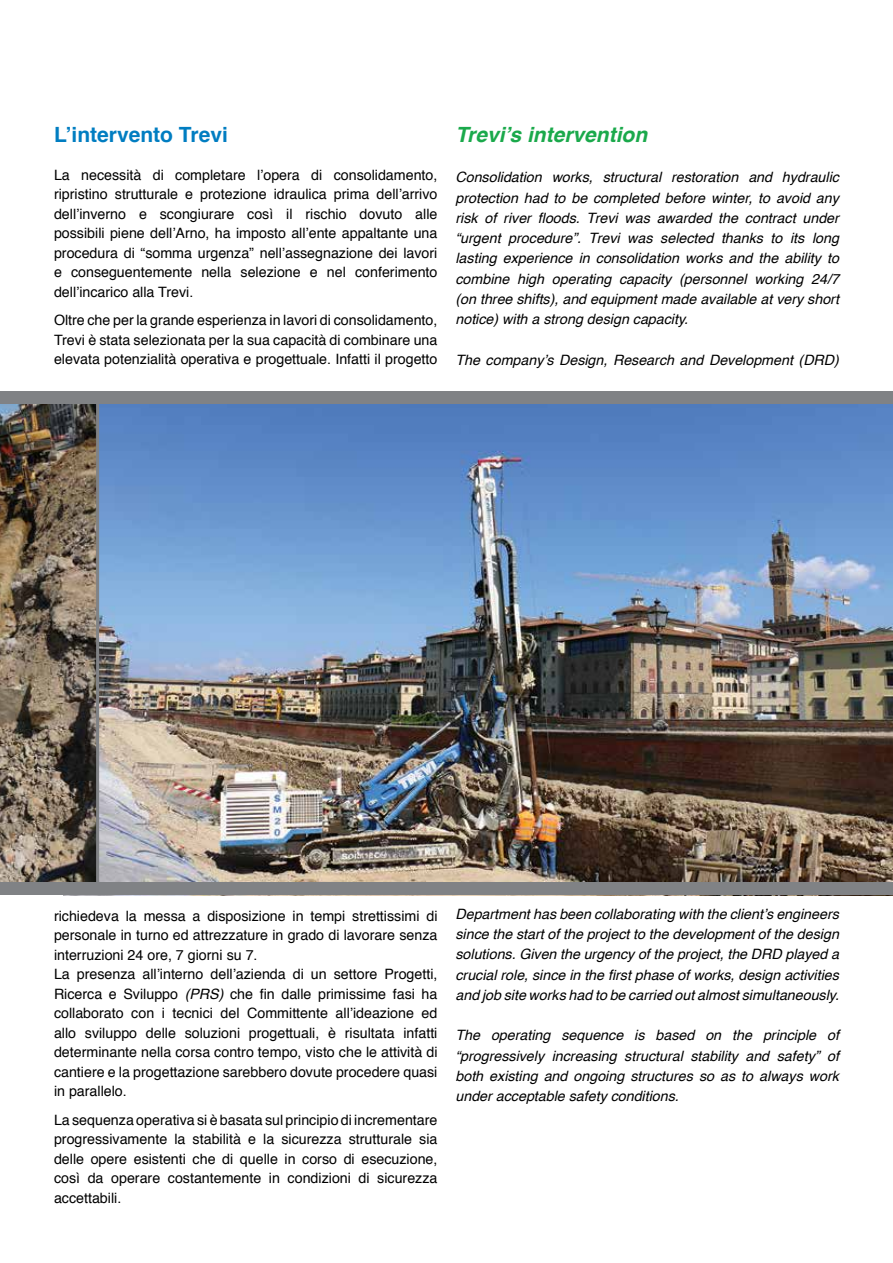
<style>
.page{position:relative;width:893px;height:1263px;background:#fff}
.page>*{position:absolute;margin:0;border:0;box-sizing:border-box;transform-origin:0 0}
.t1{font:italic 700 21px "Helvetica";color:#1aa94b}
.t2{font:700 21px "Helvetica";color:#007dc1}
.t3{font:14.25px/19.5px "Helvetica";color:#000;text-align:justify}
.t4{font:italic 14.25px/20.2px "Helvetica";color:#000;text-align:justify}
.s1{font-style:italic}
</style>
<div class="page">
<img style="left:99px;top:404px;width:794px;height:478px">
<img style="left:0;top:404px;width:96px;height:478px">
<div style="left:0;top:391px;width:893px;height:13px;background:#808285"></div>
<div style="left:0;top:882px;width:893px;height:13px;background:#808285"></div>
<hr style="left:96px;top:401px;width:3px;height:490px;background:#808285">
<h1 class="t2" style="left:54px;top:121px;width:175px">L’intervento Trevi</h1>
<p class="t3" style="left:54px;top:165px;width:385px">La necessità di completare l’opera di consolidamento, ripristino strutturale e protezione idraulica prima dell’arrivo dell’inverno e scongiurare così il rischio dovuto alle possibili piene dell’Arno, ha imposto all’ente appaltante una procedura di “somma urgenza” nell’assegnazione dei lavori e conseguentemente nella selezione e nel conferimento dell’incarico alla Trevi.</p>
<p class="t3" style="left:54px;top:311px;width:385px">Oltre che per la grande esperienza in lavori di consolidamento, Trevi è stata selezionata per la sua capacità di combinare una elevata potenzialità operativa e progettuale. Infatti il progetto</p>
<h1 class="t1" style="left:455px;top:117px;width:193px">Trevi’s intervention</h1>
<p class="t4" style="left:455px;top:168px;width:385px">Consolidation works, structural restoration and hydraulic protection had to be completed before winter, to avoid any risk of river floods. Trevi was awarded the contract under “urgent procedure”. Trevi was selected thanks to its long lasting experience in consolidation works and the ability to combine high operating capacity (personnel working 24/7 (on three shifts), and equipment made available at very short notice) with a strong design capacity.</p>
<p class="t4" style="left:455px;top:350px;width:385px">The company’s Design, Research and Development (DRD)</p>
<p class="t3" style="left:54px;top:906px;width:385px;text-align:left">richiedeva la messa a disposizione in tempi strettissimi di personale in turno ed attrezzature in grado di lavorare senza interruzioni 24 ore, 7 giorni su 7.<br>La presenza all’interno dell’azienda di un settore Progetti, Ricerca e Sviluppo <span class="s1">(PRS)</span> che fin dalle primissime fasi ha collaborato con i tecnici del Committente all’ideazione ed allo sviluppo delle soluzioni progettuali, è risultata infatti determinante nella corsa contro tempo, visto che le attività di cantiere e la progettazione sarebbero dovute procedere quasi in parallelo.</p>
<p class="t3" style="left:54px;top:1110px;width:385px">La sequenza operativa si è basata sul principio di incrementare progressivamente la stabilità e la sicurezza strutturale sia delle opere esistenti che di quelle in corso di esecuzione, così da operare costantemente in condizioni di sicurezza accettabili.</p>
<p class="t4" style="left:455px;top:904px;width:385px">Department has been collaborating with the client’s engineers since the start of the project to the development of the design solutions. Given the urgency of the project, the DRD played a crucial role, since in the first phase of works, design activities and job site works had to be carried out almost simultaneously.</p>
<p class="t4" style="left:455px;top:1026px;width:385px">The operating sequence is based on the principle of “progressively increasing structural stability and safety” of both existing and ongoing structures so as to always work under acceptable safety conditions.</p>
</div>
